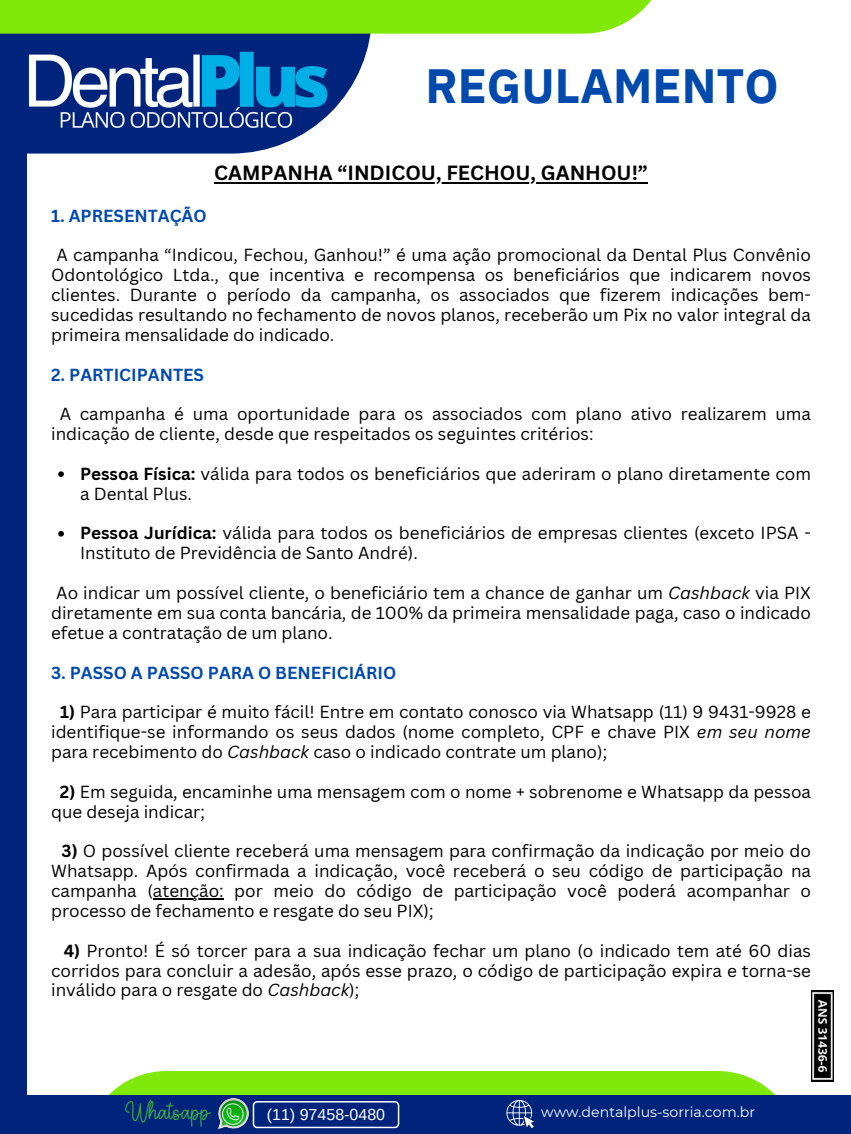
<style>
.page{position:relative;width:851px;height:1134px;background:#fff}
.page>*{position:absolute;margin:0;border:0;box-sizing:border-box;transform-origin:0 0}
.t1{font:700 48px "IBM Plex Sans";color:#004aad}
.t2{font:32px "Hello Bunny";letter-spacing:-.02em;color:#40b93c}
.t3{font:700 20px "Canva Sans";color:#000}
.t4{font:17px/19.8px "Canva Sans";color:#010101;text-align:justify}
.t5{font:700 17px "Canva Sans";color:#004aad}
.t6{font:16px "Arimo";color:#fff}
.t7{font:14.2px "Montserrat";color:#fff}
.s1{font-weight:700}
.s2{font-style:italic}
</style>
<div class="page">
<div style="left:0;top:0;width:27px;height:1134px;background:#00237c"></div>
<svg style="left:27px;top:34px;width:344px;height:120px;fill:#00237c"></svg>
<div style="left:85px;top:1071px;width:714px;height:63px;background:#80e80b"></div>
<div style="left:0;top:1095px;width:850px;height:39px;background:#00237c"></div>
<img style="left:27px;top:46px;width:309px;height:96px">
<div style="left:0;top:0;width:669px;height:34px;background:#80e80b"></div>
<hr style="left:214px;top:182px;width:434px;height:1px;background:#000">
<svg style="left:58px;top:471px;width:6px;height:6px"></svg>
<svg style="left:58px;top:531px;width:6px;height:6px"></svg>
<hr style="left:153px;top:898px;width:71px;height:2px;background:#010101">
<img style="left:811px;top:990px;width:22px;height:92px">
<img style="left:218px;top:1099px;width:30px;height:30px">
<svg style="left:222px;top:1103px;width:21px;height:21px"></svg>
<svg style="left:253px;top:1101px;width:146px;height:27px"></svg>
<svg style="left:506px;top:1100px;width:28px;height:28px"></svg>
<h5 class="t1" style="left:425px;top:54px;width:355px">REGULAMENTO</h5>
<p class="t3" style="left:214px;top:159px;width:435px">CAMPANHA “INDICOU, FECHOU, GANHOU!”</p>
<h1 class="t5" style="left:51px;top:203px;width:157px">1. APRESENTAÇÃO</h1>
<h3 class="t4" style="left:51px;top:245px;width:761px;text-indent:5px">A campanha “Indicou, Fechou, Ganhou!” é uma ação promocional da Dental Plus Convênio Odontológico Ltda., que incentiva e recompensa os beneficiários que indicarem novos clientes. Durante o período da campanha, os associados que fizerem indicações bem&shy;sucedidas resultando no fechamento de novos planos, receberão um Pix no valor integral da primeira mensalidade do indicado.</h3>
<h4 class="t5" style="left:51px;top:362px;width:154px">2. PARTICIPANTES</h4>
<h5 class="t4" style="left:51px;top:404px;width:761px;text-indent:9px">A campanha é uma oportunidade para os associados com plano ativo realizarem uma indicação de cliente, desde que respeitados os seguintes critérios:</h5>
<h4 class="t4" style="left:80px;top:463px;width:732px"><span class="s1">Pessoa Física:</span> válida para todos os beneficiários que aderiram o plano diretamente com a Dental Plus.</h4>
<h5 class="t4" style="left:80px;top:523px;width:732px"><span class="s1">Pessoa Jurídica:</span> válida para todos os beneficiários de empresas clientes (exceto IPSA -<br>Instituto de Previdência de Santo André).</h5>
<p class="t4" style="left:51px;top:583px;width:761px">Ao indicar um possível cliente, o beneficiário tem a chance de ganhar um <span class="s2">Cashback</span> via PIX diretamente em sua conta bancária, de 100% da primeira mensalidade paga, caso o indicado efetue a contratação de um plano.</p>
<p class="t5" style="left:51px;top:660px;width:346px">3. PASSO A PASSO PARA O BENEFICIÁRIO</p>
<h5 class="t4" style="left:51px;top:702px;width:761px;text-indent:9px"><span class="s1">1)</span> Para participar é muito fácil! Entre em contato conosco via Whatsapp (11) 9 9431-9928 e identifique-se informando os seus dados (nome completo, CPF e chave PIX <span class="s2">em seu nome </span>para recebimento do <span class="s2">Cashback</span> caso o indicado contrate um plano);</h5>
<h4 class="t4" style="left:51px;top:781px;width:761px;text-indent:9px"><span class="s1">2)</span> Em seguida, encaminhe uma mensagem com o nome + sobrenome e Whatsapp da pessoa que deseja indicar;</h4>
<h5 class="t4" style="left:51px;top:841px;width:761px;text-indent:11px"><span class="s1">3)</span> O possível cliente receberá uma mensagem para confirmação da indicação por meio do Whatsapp. Após confirmada a indicação, você receberá o seu código de participação na campanha (atenção: por meio do código de participação você poderá acompanhar o</h5>
<h5 class="t4" style="left:51px;top:900px;width:384px">processo de fechamento e resgate do seu PIX);</h5>
<h5 class="t4" style="left:51px;top:940px;width:761px;text-indent:13px"><span class="s1">4)</span> Pronto! É só torcer para a sua indicação fechar um plano (o indicado tem até 60 dias corridos para concluir a adesão, após esse prazo, o código de participação expira e torna-se inválido para o resgate do <span class="s2">Cashback</span>);</h5>
<p class="t2" style="left:124px;top:1098px;width:88px">Whatsapp</p>
<h2 class="t6" style="left:267px;top:1106px;width:120px">(11) 97458-0480</h2>
<p class="t7" style="left:541px;top:1104px;width:215px">www.dentalplus-sorria.com.br</p>
</div>
